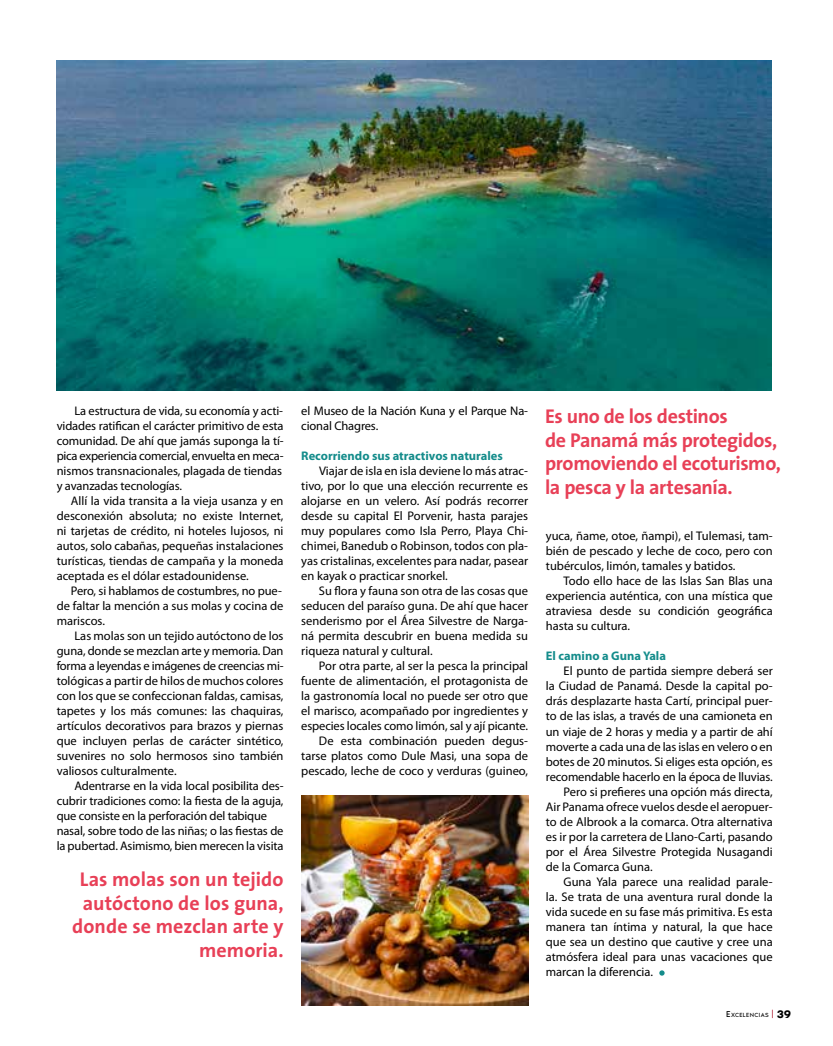
<style>
.page{position:relative;width:833px;height:1046px;background:#fff}
.page>*{position:absolute;margin:0;border:0;box-sizing:border-box;transform-origin:0 0}
.t1{font:700 20px/23.8px "The Sans";letter-spacing:-.015em;color:#e84057}
.t2{font:700 20px/23.8px "The Sans";letter-spacing:.005em;color:#e84057;text-align:right}
.t3{font:12.5px/15px "Myriad Pro";color:#000;text-align:justify}
.t4{font:700 12.5px "Myriad Pro";color:#148c8b}
.t5{font:6.12px "Noir Pro";letter-spacing:.065em;color:#000}
.s1{font-size:8.75px}
.s2{font-weight:600;font-size:11.25px}
</style>
<div class="page">
<img style="left:57px;top:60px;width:715px;height:330px">
<img style="left:301px;top:795px;width:227px;height:210px">
<svg style="left:659px;top:970px;width:5px;height:5px"></svg>
<p class="t3" style="left:57px;top:403px;width:228px;text-indent:18px">La estructura de vida, su economía y acti&shy;vidades ratifican el carácter primitivo de esta comunidad. De ahí que jamás suponga la tí&shy;pica experiencia comercial, envuelta en meca&shy;nismos transnacionales, plagada de tiendas y avanzadas tecnologías.</p>
<p class="t3" style="left:57px;top:493px;width:228px;text-indent:14px">Allí la vida transita a la vieja usanza y en desconexión absoluta; no existe Internet, ni tarjetas de crédito, ni hoteles lujosos, ni autos, solo cabañas, pequeñas instalaciones turísticas, tiendas de campaña y la moneda aceptada es el dólar estadounidense.</p>
<p class="t3" style="left:57px;top:583px;width:228px;text-align:left;text-indent:14px">Pero, si hablamos de costumbres, no pue&shy;de faltar la mención a sus molas y cocina de mariscos.</p>
<p class="t3" style="left:57px;top:628px;width:228px;text-indent:18px">Las molas son un tejido autóctono de los guna, donde se mezclan arte y memoria. Dan forma a leyendas e imágenes de creencias mi&shy;tológicas a partir de hilos de muchos colores con los que se confeccionan faldas, camisas, tapetes y los más comunes: las chaquiras, artículos decorativos para brazos y piernas que incluyen perlas de carácter sintético, suvenires no solo hermosos sino también valiosos culturalmente.</p>
<p class="t3" style="left:57px;top:778px;width:228px;text-align:left;text-indent:18px">Adentrarse en la vida local posibilita des&shy;cubrir tradiciones como: la fiesta de la aguja, que consiste en la perforación del tabique nasal, sobre todo de las niñas; o las fiestas de la pubertad. Asimismo, bien merecen la visita</p>
<h1 class="t2" style="left:72px;top:866px;width:213px">Las molas son un tejido autóctono de los guna, donde se mezclan arte y memoria.</h1>
<p class="t3" style="left:301px;top:403px;width:228px">el Museo de la Nación Kuna y el Parque Na&shy;cional Chagres.</p>
<p class="t4" style="left:301px;top:448px;width:203px">Recorriendo sus atractivos naturales</p>
<p class="t3" style="left:301px;top:463px;width:228px;text-indent:18px">Viajar de isla en isla deviene lo más atrac&shy;tivo, por lo que una elección recurrente es alojarse en un velero. Así podrás recorrer desde su capital El Porvenir, hasta parajes muy populares como Isla Perro, Playa Chi&shy;chimei, Banedub o Robinson, todos con pla&shy;yas cristalinas, excelentes para nadar, pasear en kayak o practicar snorkel.</p>
<p class="t3" style="left:301px;top:583px;width:228px;text-indent:18px">Su flora y fauna son otra de las cosas que seducen del paraíso guna. De ahí que hacer senderismo por el Área Silvestre de Narga&shy;ná permita descubrir en buena medida su riqueza natural y cultural.</p>
<p class="t3" style="left:301px;top:658px;width:228px;text-align:right">Por otra parte, al ser la pesca la principal fuente de alimentación, el protagonista de la gastronomía local no puede ser otro que el marisco, acompañado por ingredientes y especies locales como limón, sal y ají picante.<br>De esta combinación pueden degus&shy;tarse platos como Dule Masi, una sopa de pescado, leche de coco y verduras (guineo,</p>
<h1 class="t1" style="left:545px;top:403px;width:237px">Es uno de los destinos<br>de Panamá más protegidos, promoviendo el ecoturismo, la pesca y la artesanía.</h1>
<p class="t3" style="left:546px;top:529px;width:228px">yuca, ñame, otoe, ñampi), el Tulemasi, tam&shy;bién de pescado y leche de coco, pero con tubérculos, limón, tamales y batidos.</p>
<p class="t3" style="left:546px;top:574px;width:228px;text-indent:18px">Todo ello hace de las Islas San Blas una experiencia auténtica, con una mística que atraviesa desde su condición geográfica hasta su cultura.</p>
<p class="t4" style="left:546px;top:649px;width:122px">El camino a Guna Yala</p>
<p class="t3" style="left:563px;top:664px;width:211px">El punto de partida siempre deberá ser</p>
<p class="t3" style="left:546px;top:679px;width:228px">la Ciudad de Panamá. Desde la capital po-</p>
<p class="t3" style="left:546px;top:694px;width:228px">drás desplazarte hasta Cartí, principal puer-</p>
<p class="t3" style="left:546px;top:709px;width:228px">to de las islas, a través de una camioneta en</p>
<p class="t3" style="left:546px;top:724px;width:228px">un viaje de 2 horas y media y a partir de ahí</p>
<p class="t3" style="left:546px;top:739px;width:228px">moverte a cada una de las islas en velero o en</p>
<p class="t3" style="left:546px;top:754px;width:228px">botes de 20 minutos. Si eliges esta opción, es</p>
<p class="t3" style="left:546px;top:769px;width:228px">recomendable hacerlo en la época de lluvias.</p>
<p class="t3" style="left:563px;top:784px;width:211px">Pero si prefieres una opción más directa,</p>
<p class="t3" style="left:546px;top:799px;width:228px">Air Panama ofrece vuelos desde el aeropuer-</p>
<p class="t3" style="left:546px;top:814px;width:228px">to de Albrook a la comarca. Otra alternativa</p>
<p class="t3" style="left:546px;top:829px;width:228px">es ir por la carretera de Llano-Carti, pasando</p>
<p class="t3" style="left:546px;top:844px;width:228px">por el Área Silvestre Protegida Nusagandi</p>
<p class="t3" style="left:546px;top:859px;width:108px">de la Comarca Guna.</p>
<p class="t3" style="left:563px;top:874px;width:211px">Guna Yala parece una realidad parale-</p>
<p class="t3" style="left:546px;top:889px;width:228px">la. Se trata de una aventura rural donde la</p>
<p class="t3" style="left:546px;top:904px;width:228px">vida sucede en su fase más primitiva. Es esta</p>
<p class="t3" style="left:546px;top:919px;width:228px">manera tan íntima y natural, la que hace</p>
<p class="t3" style="left:546px;top:934px;width:228px">que sea un destino que cautive y cree una</p>
<p class="t3" style="left:546px;top:949px;width:228px">atmósfera ideal para unas vacaciones que</p>
<p class="t3" style="left:546px;top:964px;width:109px">marcan la diferencia.</p>
<p class="t5" style="left:726px;top:1010px;width:66px"><span class="s1">E</span>XCELENCIAS <sup>|</sup> <span class="s2">39</span></p>
</div>
